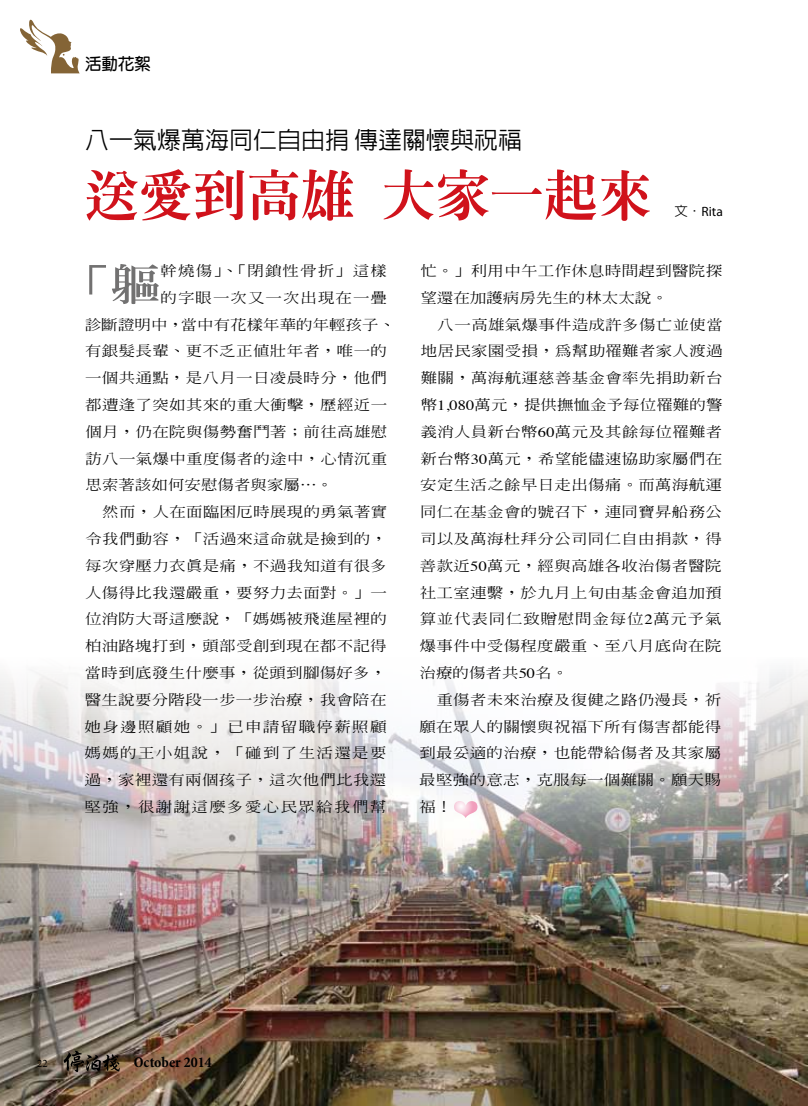
<style>
.page{position:relative;width:808px;height:1106px;background:#fff}
.page>*{position:absolute;margin:0;border:0;box-sizing:border-box;transform-origin:0 0}
.t1{font:800 54px "AR Ming B5";color:#d0121b}
.t2{font:700 42.75px "AR Ming B5";color:#727171;scale:1.18 1}
.t3{font:500 24px "AR Hei B5";color:#000}
.t4{font:700 16.5px "AR Yuan B5";color:#000}
.t5{font:700 condensed 15px "Minion Pro";color:#000}
.t6{font:500 14.1px/26.8px "AR Ming B5";letter-spacing:.015em;color:#000;text-align:justify;scale:1.18 1}
.t7{font:500 14.1px "AR Ming B5";letter-spacing:.08em;color:#000;scale:1.18 1}
.t8{font:500 14.1px "AR Ming B5";letter-spacing:.065em;color:#000;scale:1.18 1}
.t9{font:500 14.1px "AR Ming B5";letter-spacing:.06em;color:#000;scale:1.18 1}
.t10{font:13.5px "Myriad Pro";color:#000}
.t11{font:10.5px "Times New Roman";color:#000}
.s1{font-family:"AR Hei B5";font-weight:500}
.s2{font-family:"Times";font-weight:400}
</style>
<div class="page">
<img style="left:0;top:669px;width:808px;height:437px">
<img style="left:454px;top:801px;width:23px;height:17px">
<svg style="left:64px;top:1050px;width:56px;height:22px"></svg>
<svg style="left:20px;top:19px;width:60px;height:55px"></svg>
<p class="t4" style="left:85px;top:56px;width:67px">活動花絮</p>
<h3 class="t3" style="left:85px;top:128px;width:439px">八一氣爆萬海同仁自由捐傳達關懷與祝福</h3>
<h1 class="t1" style="left:85px;top:168px;width:568px">送愛到高雄 大家一起來</h1>
<p class="t10" style="left:674px;top:203px;width:50px"><span class="s1">文．</span>Rita</p>
<h2 class="t2" style="left:60px;top:263px;width:87px">「軀</h2>
<p class="t8" style="left:161px;top:263px;width:193px">幹燒傷」、「閉鎖性骨折」這樣</p>
<p class="t9" style="left:161px;top:290px;width:193px">的字眼一次又一次出現在一疊</p>
<p class="t6" style="left:85px;top:311px;width:264px">診斷證明中，當中有花樣年華的年輕孩子、</p>
<p class="t6" style="left:85px;top:337px;width:257px">有銀髮長輩、更不乏正值壯年者，唯一的</p>
<p class="t6" style="left:85px;top:364px;width:257px">一個共通點，是八月一日凌晨時分，他們</p>
<p class="t6" style="left:85px;top:391px;width:257px">都遭逢了突如其來的重大衝擊，歷經近一</p>
<p class="t6" style="left:85px;top:418px;width:257px">個月，仍在院與傷勢奮鬥著；前往高雄慰</p>
<p class="t6" style="left:85px;top:445px;width:257px">訪八一氣爆中重度傷者的途中，心情沉重</p>
<p class="t6" style="left:86px;top:471px;width:211px">思索著該如何安慰傷者與家屬⋯。</p>
<p class="t6" style="left:102px;top:498px;width:243px">然而，人在面臨困厄時展現的勇氣著實</p>
<p class="t6" style="left:85px;top:525px;width:257px">令我們動容，「活過來這命就是撿到的，</p>
<p class="t6" style="left:85px;top:552px;width:257px">每次穿壓力衣真是痛，不過我知道有很多</p>
<p class="t6" style="left:85px;top:579px;width:257px">人傷得比我還嚴重，要努力去面對。」一</p>
<p class="t6" style="left:85px;top:605px;width:257px">位消防大哥這麼說，「媽媽被飛進屋裡的</p>
<p class="t6" style="left:85px;top:632px;width:257px">柏油路塊打到，頭部受創到現在都不記得</p>
<p class="t6" style="left:85px;top:659px;width:257px">當時到底發生什麼事，從頭到腳傷好多，</p>
<p class="t6" style="left:85px;top:686px;width:257px">醫生說要分階段一步一步治療，我會陪在</p>
<p class="t7" style="left:85px;top:719px;width:257px">她身邊照顧她。」已申請留職停薪照顧</p>
<p class="t7" style="left:85px;top:746px;width:257px">媽媽的王小姐說，「碰到了生活還是要</p>
<p class="t6" style="left:85px;top:766px;width:257px">過，家裡還有兩個孩子，這次他們比我還</p>
<p class="t7" style="left:84px;top:799px;width:257px">堅強，很謝謝這麼多愛心民眾給我們幫</p>
<p class="t6" style="left:420px;top:257px;width:257px">忙。」利用中午工作休息時間趕到醫院探望還在加護病房先生的林太太說。</p>
<p class="t6" style="left:420px;top:311px;width:258px;text-indent:17px">八一高雄氣爆事件造成許多傷亡並使當地居民家園受損，為幫助罹難者家人渡過難關，萬海航運慈善基金會率先捐助新台幣<span class="s2">1,080</span>萬元，提供撫恤金予每位罹難的警義消人員新台幣<span class="s2">60</span>萬元及其餘每位罹難者新台幣<span class="s2">30</span>萬元，希望能儘速協助家屬們在安定生活之餘早日走出傷痛。而萬海航運同仁在基金會的號召下，連同寶昇船務公司以及萬海杜拜分公司同仁自由捐款，得善款近<span class="s2">50</span>萬元，經與高雄各收治傷者醫院社工室連繫，於九月上旬由基金會追加預算並代表同仁致贈慰問金每位<span class="s2">2</span>萬元予氣爆事件中受傷程度嚴重、至八月底尚在院治療的傷者共<span class="s2">50</span>名。</p>
<p class="t6" style="left:419px;top:686px;width:258px;text-indent:17px">重傷者未來治療及復健之路仍漫長，祈願在眾人的關懷與祝福下所有傷害都能得到最妥適的治療，也能帶給傷者及其家屬最堅強的意志，克服每一個難關。願天賜福！</p>
<p class="t11" style="left:37px;top:1056px;width:12px">22</p>
<p class="t5" style="left:134px;top:1052px;width:80px">October 2014</p>
</div>
